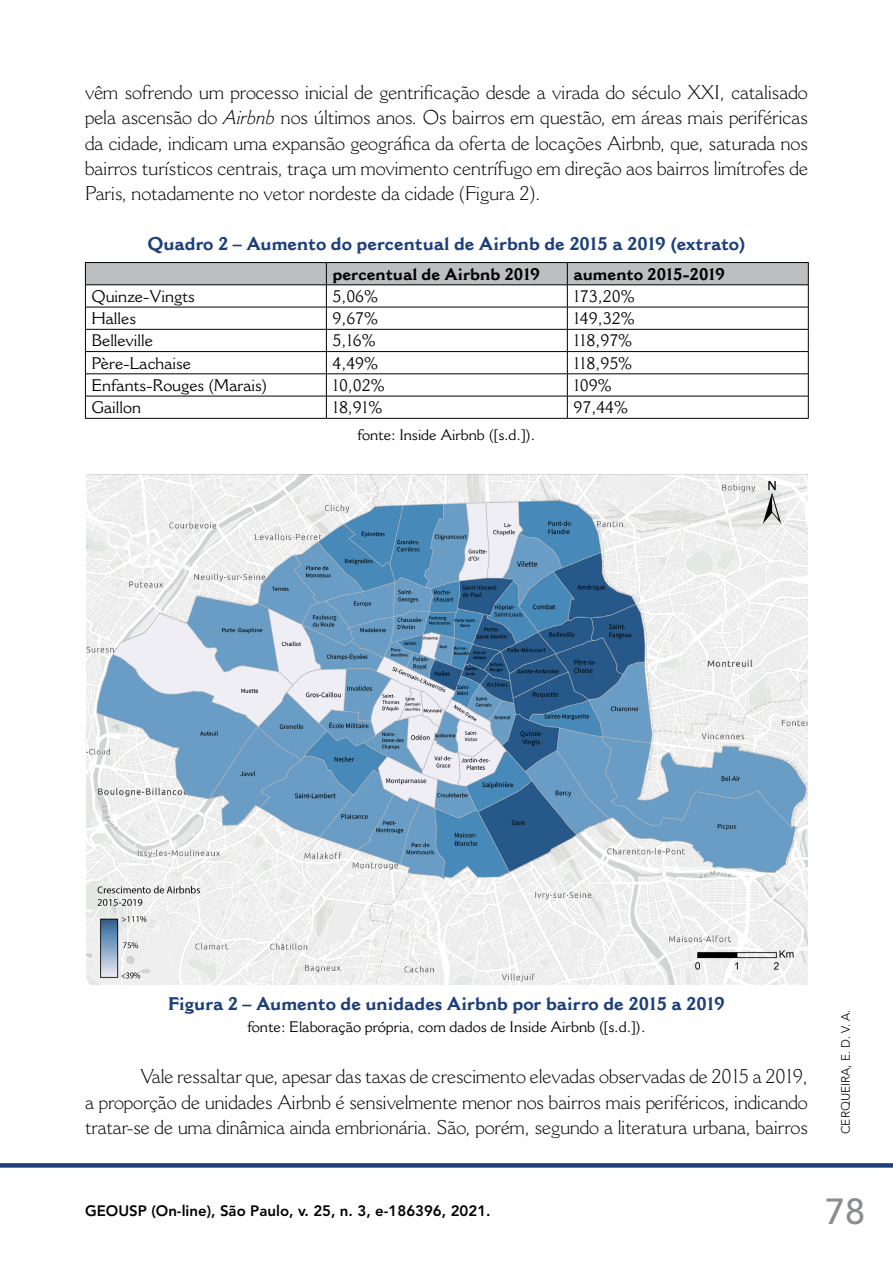
<style>
.page{position:relative;width:893px;height:1263px;background:#fff}
.page>*{position:absolute;margin:0;border:0;box-sizing:border-box;transform-origin:0 0}
.t1{font:500 36px "Avenir LT Std";color:#8a8c8e}
.t2{font:300 19.5px/25.2px "Cantoria MT Std";letter-spacing:-.005em;color:#000;text-align:justify}
.t3{font:700 18px "Cantoria MT Std";color:#1c3f7a}
.t4{font:16.5px "Cantoria MT Std";color:#000}
.t5{font:700 16.5px "Cantoria MT Std";color:#000}
.t6{font:15px "Cantoria MT Std";color:#000}
.t7{font:800 15px "Avenir LT Std";color:#000}
.t8{font:300 12px "Avenir LT Std";color:#000}
.s1{font-style:italic}
</style>
<div class="page">
<div style="left:0;top:1163px;width:893px;height:5px;background:#1c3f7a"></div>
<hr style="left:85px;top:262px;width:241px;height:1px;background:#000">
<hr style="left:326px;top:262px;width:241px;height:1px;background:#000">
<hr style="left:567px;top:262px;width:242px;height:1px;background:#000">
<hr style="left:85px;top:418px;width:241px;height:1px;background:#000">
<hr style="left:326px;top:418px;width:241px;height:1px;background:#000">
<hr style="left:567px;top:418px;width:242px;height:1px;background:#000">
<svg style="left:85px;top:263px;width:724px;height:155px"></svg>
<img style="left:86px;top:474px;width:722px;height:510px">
<p class="t2" style="left:85px;top:80px;width:724px">vêm sofrendo um processo inicial de gentrificação desde a virada do século XXI, catalisado pela ascensão do <span class="s1">Airbnb</span> nos últimos anos. Os bairros em questão, em áreas mais periféricas da cidade, indicam uma expansão geográfica da oferta de locações Airbnb, que, saturada nos bairros turísticos centrais, traça um movimento centrífugo em direção aos bairros limítrofes de Paris, notadamente no vetor nordeste da cidade (Figura 2).</p>
<p class="t3" style="left:147px;top:233px;width:600px">Quadro 2 – Aumento do percentual de Airbnb de 2015 a 2019 (extrato)</p>
<p class="t5" style="left:332px;top:264px;width:209px">percentual de Airbnb 2019</p>
<p class="t5" style="left:573px;top:264px;width:153px">aumento 2015-2019</p>
<p class="t4" style="left:91px;top:286px;width:105px">Quinze-Vingts</p>
<p class="t4" style="left:332px;top:286px;width:47px">5,06%</p>
<p class="t4" style="left:573px;top:286px;width:63px">173,20%</p>
<p class="t4" style="left:91px;top:308px;width:46px">Halles</p>
<p class="t4" style="left:332px;top:308px;width:47px">9,67%</p>
<p class="t4" style="left:573px;top:308px;width:63px">149,32%</p>
<p class="t4" style="left:91px;top:331px;width:63px">Belleville</p>
<p class="t4" style="left:332px;top:331px;width:45px">5,16%</p>
<p class="t4" style="left:573px;top:331px;width:60px">118,97%</p>
<p class="t4" style="left:91px;top:353px;width:101px">Père-Lachaise</p>
<p class="t4" style="left:332px;top:353px;width:47px">4,49%</p>
<p class="t4" style="left:573px;top:353px;width:60px">118,95%</p>
<p class="t4" style="left:91px;top:375px;width:178px">Enfants-Rouges (Marais)</p>
<p class="t4" style="left:332px;top:375px;width:54px">10,02%</p>
<p class="t4" style="left:573px;top:375px;width:40px">109%</p>
<p class="t4" style="left:92px;top:397px;width:51px">Gaillon</p>
<p class="t4" style="left:332px;top:397px;width:51px">18,91%</p>
<p class="t4" style="left:573px;top:397px;width:56px">97,44%</p>
<p class="t6" style="left:358px;top:426px;width:179px">fonte: Inside Airbnb ([s.d.]).</p>
<p class="t3" style="left:168px;top:993px;width:558px">Figura 2 – Aumento de unidades Airbnb por bairro de 2015 a 2019</p>
<p class="t6" style="left:247px;top:1017px;width:400px">fonte: Elaboração própria, com dados de Inside Airbnb ([s.d.]).</p>
<p class="t2" style="left:85px;top:1063px;width:724px;text-indent:55px">Vale ressaltar que, apesar das taxas de crescimento elevadas observadas de 2015 a 2019, a proporção de unidades Airbnb é sensivelmente menor nos bairros mais periféricos, indicando tratar-se de uma dinâmica ainda embrionária. São, porém, segundo a literatura urbana, bairros</p>
<p class="t8" style="left:838px;top:1134px;width:126px;rotate:-90deg">CERQUEIRA, E. D. V. A.</p>
<p class="t7" style="left:85px;top:1202px;width:407px">GEOUSP (On-line), São Paulo, v. 25, n. 3, e-186396, 2021.</p>
<h1 class="t1" style="left:825px;top:1191px;width:42px">78</h1>
</div>
